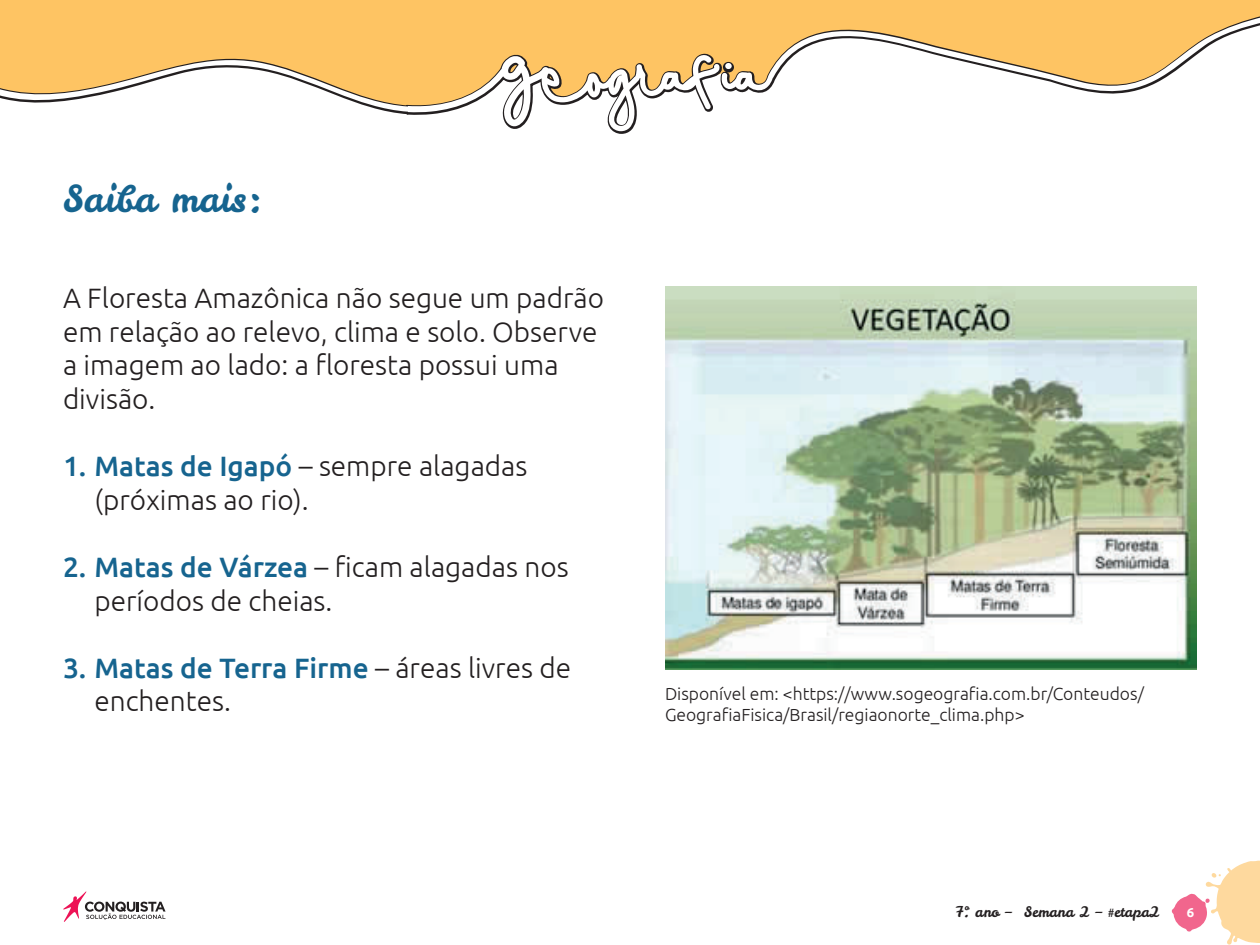
<style>
.page{position:relative;width:1260px;height:945px;background:#fff}
.page>*{position:absolute;margin:0;border:0;box-sizing:border-box;transform-origin:0 0}
.t1{font:36.75px "Leckerli One";color:#16648f}
.t2{font:300 28px/33.6px "Ubuntu";color:#231f20}
.t3{font:300 17.5px/21px "Ubuntu";color:#231f20}
.t4{font:14.35px "Leckerli One";color:#231f20}
.t5{font:700 13.12px "Ubuntu";color:#fff}
.s1{font-weight:500;color:#16648f}
</style>
<div class="page">
<svg style="left:1172px;top:861px;width:88px;height:84px"></svg>
<svg style="left:63px;top:891px;width:103px;height:31px"></svg>
<svg style="left:0;top:0;width:1260px;height:134px"></svg>
<svg style="left:0;top:16px;width:1260px;height:115px;fill:#fec463"></svg>
<img style="left:665px;top:286px;width:532px;height:384px">
<h1 class="t1" style="left:63px;top:174px;width:202px">Saiba mais:</h1>
<p class="t2" style="left:63px;top:281px;width:543px">A Floresta Amazônica não segue um padrão em relação ao relevo, clima e solo. Observe a imagem ao lado: a floresta possui uma divisão.</p>
<p class="t2" style="left:94px;top:449px;width:435px;text-indent:-32px"><span class="s1">1. Matas de Igapó</span> – sempre alagadas (próximas ao rio).</p>
<p class="t2" style="left:94px;top:550px;width:476px;text-indent:-32px"><span class="s1">2. Matas de Várzea</span> – ficam alagadas nos períodos de cheias.</p>
<p class="t2" style="left:94px;top:650px;width:478px;text-indent:-32px"><span class="s1">3. Matas de Terra Firme</span> – áreas livres de enchentes.</p>
<p class="t3" style="left:665px;top:683px;width:480px">Disponível em: &lt;https://www.sogeografia.com.br/Conteudos/<br>GeografiaFisica/Brasil/regiaonorte_clima.php&gt;</p>
<p class="t4" style="left:955px;top:903px;width:206px">7º. ano – Semana 2 – #etapa2</p>
<p class="t5" style="left:1187px;top:905px;width:9px">6</p>
</div>
